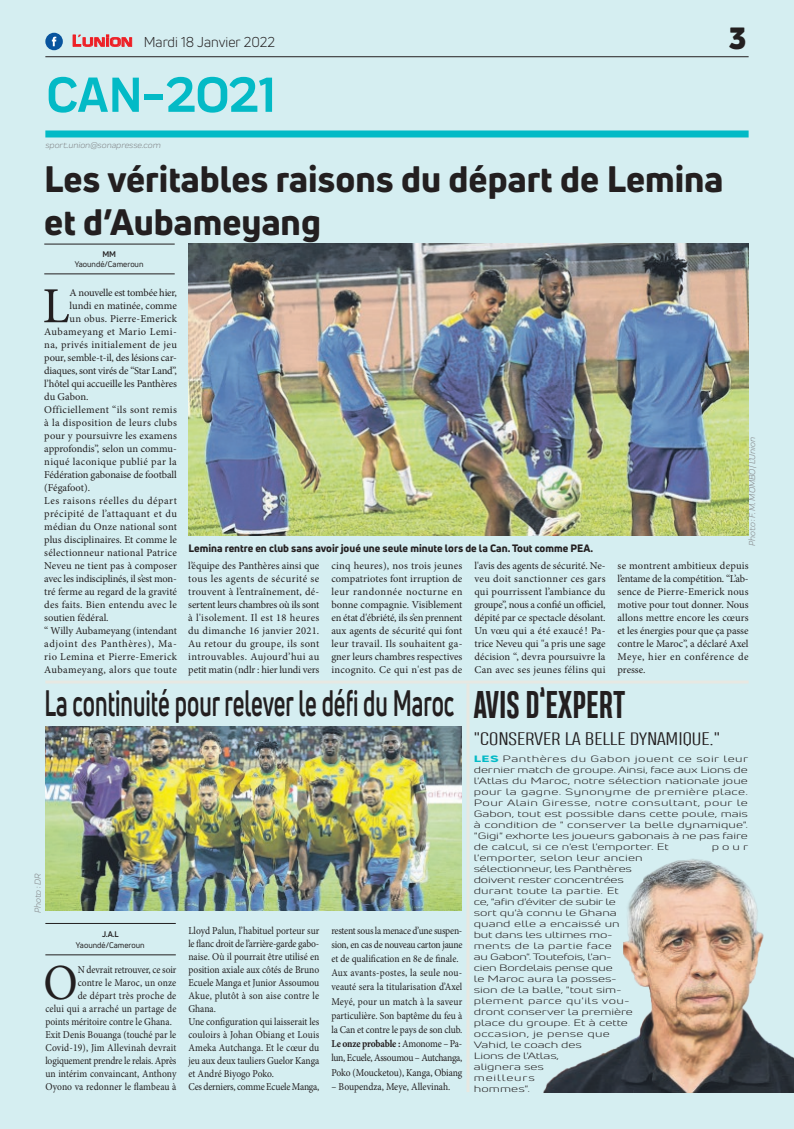
<style>
.page{position:relative;width:794px;height:1129px;background:#fff}
.page>*{position:absolute;margin:0;border:0;box-sizing:border-box;transform-origin:0 0}
.t1{font:700 51px "Praktika";color:#03bac6}
.t2{font:50.5px "Minion Pro";color:#231f20;scale:.91 1}
.t3{font:50.5px "Minion Pro";color:#231f20}
.t4{font:800 36px/43.2px "Uni Neue";color:#231f20}
.t5{font:700 36px "Uni Neue";color:#231f20;scale:.62 1}
.t6{font:700 36px "Heading Compressed Pro";color:#231f20}
.t7{font:900 30px "Uni Neue";color:#231f20}
.t8{font:300 17px "Heading Compressed Pro";color:#231f20;scale:1.52 1}
.t9{font:14px "Uni Neue";color:#231f20}
.t10{font:10.5px/13px "Minion Pro";color:#231f20;text-align:justify}
.t11{font:10.5px/13px "Minion Pro";color:#231f20;scale:.91 1}
.t12{font:10.5px "Minion Pro";letter-spacing:.03em;color:#231f20}
.t13{font:10.5px "Minion Pro";letter-spacing:.035em;color:#231f20}
.t14{font:800 10.5px "Uni Neue";color:#231f20}
.t15{font:10.5px "Minion Pro";letter-spacing:-.02em;color:#231f20}
.t16{font:10.5px "Minion Pro";letter-spacing:.02em;color:#231f20;scale:.91 1}
.t17{font:10.5px "Minion Pro";letter-spacing:.025em;color:#231f20}
.t18{font:10.5px "Minion Pro";letter-spacing:-.02em;color:#231f20;scale:.91 1}
.t19{font:10.5px "Minion Pro";letter-spacing:.045em;color:#231f20}
.t20{font:10.5px "Minion Pro";letter-spacing:.055em;color:#231f20}
.t21{font:10.5px "Minion Pro";letter-spacing:-.025em;color:#231f20}
.t22{font:10.5px "Minion Pro";letter-spacing:.04em;color:#231f20}
.t23{font:10.5px "Minion Pro";letter-spacing:.025em;color:#231f20;scale:.91 1}
.t24{font:9px/11px "Uni Neue";letter-spacing:-.005em;color:#231f20;text-align:justify;scale:1.52 1}
.t25{font:italic 9px "Praktika";color:#818386}
.t26{font:8px "Uni Neue";color:#231f20}
.t27{font:700 8px "Uni Neue";color:#231f20}
.s1{font-family:"Eurostile";font-weight:600;font-size:15px;color:#ee1d23}
.s2{font-family:"Eurostile";font-weight:600;font-size:11.4px;color:#ee1d23}
.s3{font-weight:700}
.s4{font-weight:800;color:#03bac6}
</style>
<div class="page">
<div style="left:0;top:0;width:794px;height:1128px;background:#d5eef1"></div>
<hr style="left:45px;top:56px;width:703px;height:1px;background:#231f20">
<div style="left:45px;top:130px;width:703px;height:7px;background:#03bac6"></div>
<svg style="left:72px;top:34px;width:60px;height:13px"></svg>
<div style="left:45px;top:33px;width:18px;height:17px;background:#08549e;border-radius:50%"></div>
<svg style="left:52px;top:37px;width:4px;height:9px"></svg>
<hr style="left:45px;top:954px;width:131px;height:1px;background:#231f20">
<hr style="left:45px;top:923px;width:131px;height:1px;background:#231f20">
<img style="left:543px;top:859px;width:251px;height:232px">
<img style="left:45px;top:726px;width:416px;height:184px">
<hr style="left:45px;top:680px;width:703px;height:3px;background:#e7e8e2">
<hr style="left:466px;top:683px;width:3px;height:408px;background:#e7e8e2">
<hr style="left:44px;top:273px;width:131px;height:1px;background:#231f20">
<hr style="left:44px;top:244px;width:131px;height:1px;background:#231f20">
<img style="left:188px;top:244px;width:560px;height:291px">
<h3 class="t9" style="left:72px;top:33px;width:205px"><span class="s1">L</span><span class="s2">UNION</span> Mardi 18 Janvier 2022</h3>
<h1 class="t1" style="left:46px;top:54px;width:231px">CAN-2021</h1>
<p class="t25" style="left:45px;top:139px;width:117px">sport.union@sonapresse.com</p>
<h3 class="t7" style="left:729px;top:17px;width:19px">3</h3>
<h3 class="t4" style="left:44px;top:156px;width:681px">Les véritables raisons du départ de Lemina et d’Aubameyang</h3>
<p class="t27" style="left:102px;top:249px;width:15px">MM</p>
<p class="t26" style="left:75px;top:259px;width:70px">Yaoundé/Cameroun</p>
<h2 class="t3" style="left:42px;top:272px;width:29px">L</h2>
<p class="t21" style="left:70px;top:286px;width:109px">A nouvelle est tombée hier,</p>
<p class="t10" style="left:70px;top:299px;width:109px">lundi en matinée, comme</p>
<p class="t10" style="left:70px;top:312px;width:109px">un obus. Pierre-Emerick</p>
<p class="t22" style="left:44px;top:325px;width:134px">Aubameyang et Mario Lemi-</p>
<p class="t13" style="left:44px;top:338px;width:134px">na, privés initialement de jeu</p>
<p class="t10" style="left:44px;top:351px;width:134px">pour, semble-t-il, des lésions car-</p>
<p class="t15" style="left:44px;top:364px;width:134px">diaques, sont virés de “Star Land”,</p>
<p class="t10" style="left:44px;top:377px;width:134px">l’hôtel qui accueille les Panthères</p>
<p class="t10" style="left:44px;top:390px;width:46px">du Gabon.</p>
<p class="t12" style="left:44px;top:403px;width:134px">Officiellement “ils sont remis</p>
<p class="t12" style="left:44px;top:416px;width:134px">à la disposition de leurs clubs</p>
<p class="t10" style="left:44px;top:429px;width:134px">pour y poursuivre les examens</p>
<p class="t10" style="left:44px;top:442px;width:134px">approfondis”, selon un commu-</p>
<p class="t13" style="left:44px;top:455px;width:134px">niqué laconique publié par la</p>
<p class="t10" style="left:44px;top:468px;width:134px">Fédération gabonaise de football</p>
<p class="t10" style="left:44px;top:481px;width:47px">(Fégafoot).</p>
<p class="t19" style="left:44px;top:494px;width:134px">Les raisons réelles du départ</p>
<p class="t13" style="left:44px;top:507px;width:134px">précipité de l’attaquant et du</p>
<p class="t10" style="left:44px;top:520px;width:134px">médian du Onze national sont</p>
<p class="t10" style="left:44px;top:533px;width:134px">plus disciplinaires. Et comme le</p>
<p class="t17" style="left:44px;top:546px;width:134px">sélectionneur national Patrice</p>
<p class="t10" style="left:44px;top:559px;width:134px">Neveu ne tient pas à composer</p>
<p class="t15" style="left:44px;top:572px;width:134px">avec les indisciplinés, il s’est mon-</p>
<p class="t10" style="left:44px;top:585px;width:134px">tré ferme au regard de la gravité</p>
<p class="t17" style="left:44px;top:598px;width:134px">des faits. Bien entendu avec le</p>
<p class="t10" style="left:44px;top:611px;width:66px">soutien fédéral.</p>
<p class="t10" style="left:44px;top:624px;width:134px">“ Willy Aubameyang (intendant</p>
<p class="t20" style="left:44px;top:637px;width:134px">adjoint des Panthères), Ma-</p>
<p class="t12" style="left:44px;top:650px;width:134px">rio Lemina et Pierre-Emerick</p>
<p class="t12" style="left:44px;top:663px;width:134px">Aubameyang, alors que toute</p>
<p class="t14" style="left:189px;top:541px;width:406px">Lemina rentre en club sans avoir joué une seule minute lors de la Can. Tout comme PEA.</p>
<p class="t25" style="left:746px;top:546px;width:111px;rotate:-90deg">Photo : F. M. MOMBO/ L’Union</p>
<p class="t10" style="left:188px;top:559px;width:133px">l’équipe des Panthères ainsi que tous les agents de sécurité se trouvent à l’entraînement, dé&shy;sertent leurs chambres où ils sont à l'isolement. Il est 18 heures du dimanche 16 janvier 2021.<br>Au retour du groupe, ils sont introuvables. Aujourd’hui au petit matin (ndlr : hier lundi vers</p>
<p class="t10" style="left:331px;top:559px;width:133px">cinq heures), nos trois jeunes compatriotes font irruption de leur randonnée nocturne en bonne compagnie. Visiblement en état d'ébriété, ils s’en prennent aux agents de sécurité qui font leur travail. Ils souhaitent ga&shy;gner leurs chambres respectives incognito. Ce qui n'est pas de</p>
<p class="t10" style="left:474px;top:559px;width:133px">l'avis des agents de sécurité. Ne&shy;veu doit sanctionner ces gars qui pourrissent l’ambiance du groupe”, nous a confié un officiel, dépité par ce spectacle désolant.<br>Un vœu qui a été exaucé ! Pa&shy;trice Neveu qui "a pris une sage décision “, devra poursuivre la Can avec ses jeunes félins qui</p>
<p class="t10" style="left:617px;top:559px;width:133px">se montrent ambitieux depuis l’entame de la compétition. “L’ab&shy;sence de Pierre-Emerick nous motive pour tout donner. Nous allons mettre encore les cœurs et les énergies pour que ça passe contre le Maroc”, a déclaré Axel Meye, hier en conférence de presse.</p>
<h3 class="t5" style="left:44px;top:680px;width:663px">La continuité pour relever le défi du Maroc</h3>
<p class="t25" style="left:31px;top:913px;width:41px;rotate:-90deg">Photo : DR</p>
<p class="t27" style="left:102px;top:928px;width:18px">J.A.L</p>
<p class="t26" style="left:76px;top:939px;width:70px">Yaoundé/Cameroun</p>
<h2 class="t2" style="left:43px;top:948px;width:39px">O</h2>
<p class="t11" style="left:78px;top:962px;width:110px">N devrait retrouver, ce soir</p>
<p class="t11" style="left:78px;top:975px;width:110px">contre le Maroc, un onze</p>
<p class="t23" style="left:78px;top:988px;width:110px">de départ très proche de</p>
<p class="t16" style="left:45px;top:1001px;width:145px">celui qui a arraché un partage de</p>
<p class="t11" style="left:45px;top:1014px;width:140px">points méritoire contre le Ghana.</p>
<p class="t11" style="left:45px;top:1027px;width:145px">Exit Denis Bouanga (touché par le</p>
<p class="t16" style="left:45px;top:1040px;width:145px">Covid-19), Jim Allevinah devrait</p>
<p class="t18" style="left:45px;top:1053px;width:145px">logiquement prendre le relais. Après</p>
<p class="t11" style="left:45px;top:1066px;width:145px">un intérim convaincant, Anthony</p>
<p class="t11" style="left:45px;top:1079px;width:145px">Oyono va redonner le flambeau à</p>
<p class="t11" style="left:188px;top:923px;width:145px">Lloyd Palun, l’habituel porteur sur le flanc droit de l’arrière-garde gabo&shy;naise. Où il pourrait être utilisé en position axiale aux côtés de Bruno<br>Ecuele Manga et Junior Assoumou<br>Akue, plutôt à son aise contre le<br>Ghana.<br>Une configuration qui laisserait les couloirs à Johan Obiang et Louis<br>Ameka Autchanga. Et le cœur du jeu aux deux tauliers Guelor Kanga et André Biyogo Poko.<br>Ces derniers, comme Ecuele Manga,</p>
<p class="t11" style="left:331px;top:923px;width:145px;line-height:14.2px">restent sous la menace d’une suspen&shy;sion, en cas de nouveau carton jaune et de qualification en 8e de finale.<br>Aux avants-postes, la seule nou&shy;veauté sera la titularisation d’Axel Meyé, pour un match à la saveur particulière. Son baptême du feu à la Can et contre le pays de son club.<br><span class="s3">Le onze probable :</span> Amonome – Pa&shy;lun, Ecuele, Assoumou – Autchanga, Poko (Moucketou), Kanga, Obiang</p>
<p class="t11" style="left:331px;top:1079px;width:132px">– Boupendza, Meye, Allevinah.</p>
<h3 class="t6" style="left:474px;top:682px;width:153px">AVIS D’EXPERT</h3>
<h3 class="t8" style="left:474px;top:729px;width:164px">"CONSERVER LA BELLE DYNAMIQUE."</h3>
<p class="t24" style="left:474px;top:752px;width:182px"><span class="s4">LES</span> Panthères du Gabon jouent ce soir leur dernier match de groupe. Ainsi, face aux Lions de l'Atlas du Maroc, notre sélection nationale joue pour la gagne. Synonyme de première place.<br>Pour Alain Giresse, notre consultant, pour le Gabon, tout est possible dans cette poule, mais à condition de " conserver la belle dynamique". "Gigi" exhorte les joueurs gabonais à ne pas faire de calcul, si ce n'est l'emporter. Et</p>
<p class="t24" style="left:712px;top:840px;width:25px">pour</p>
<p class="t24" style="left:474px;top:851px;width:113px;text-align:left">l'emporter, selon leur ancien sélectionneur, les Panthères doivent rester concentrées durant toute la partie. Et<br>ce, "afin d'éviter de subir le<br>sort qu'à connu le Ghana quand elle a encaissé un<br>but dans les ultimes mo&shy;ments de la partie face<br>au Gabon". Toutefois, l'an-<br>cien Bordelais pense que<br>le Maroc aura la posses&shy;sion de la balle, "tout sim&shy;plement parce qu'ils vou&shy;dront conserver la première place du groupe. Et à cette occasion, je pense que<br>Vahid, le coach des<br>Lions de l'Atlas,<br>alignera ses<br>meilleurs<br>hommes".</p>
</div>
